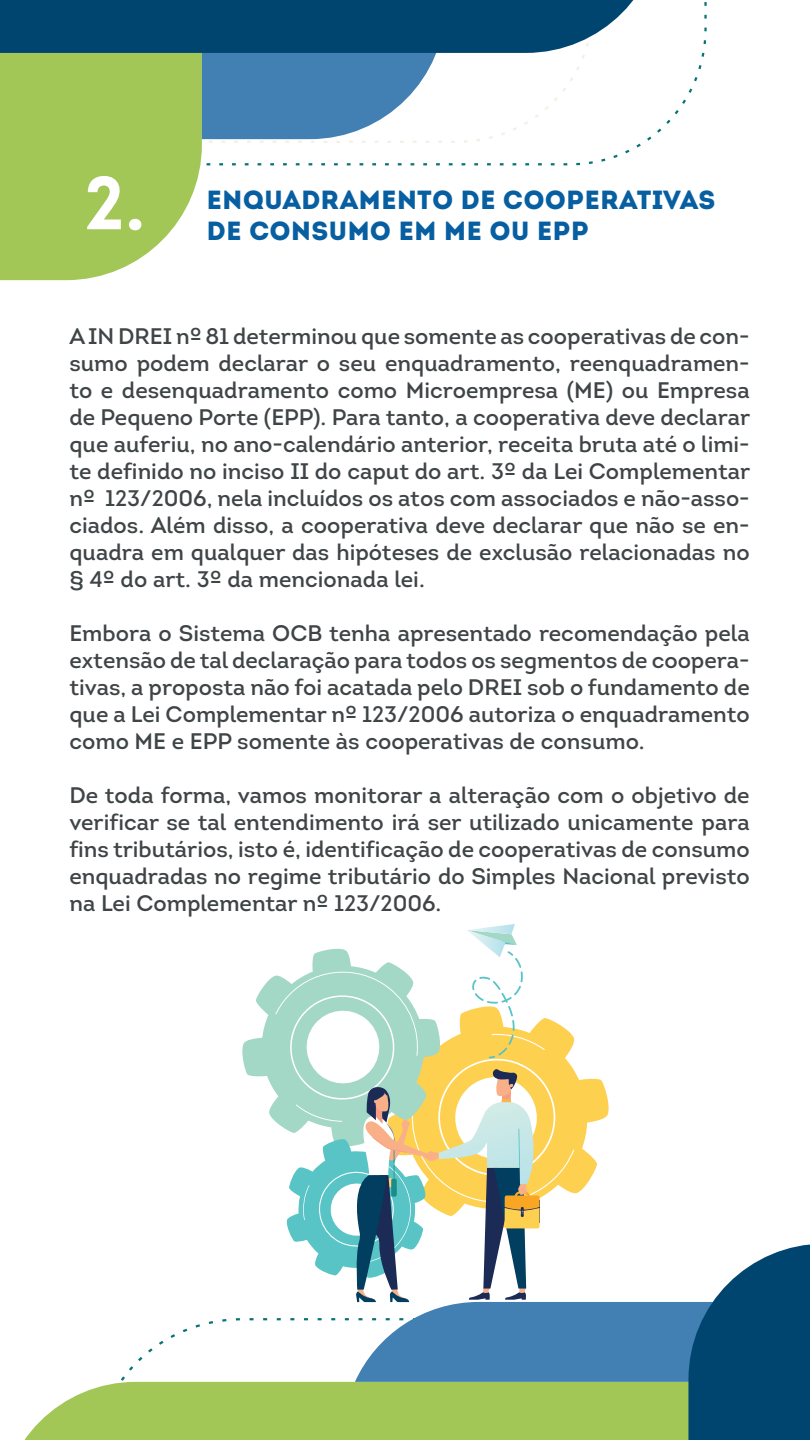
<style>
.page{position:relative;width:810px;height:1440px;background:#fff}
.page>*{position:absolute;margin:0;border:0;box-sizing:border-box;transform-origin:0 0}
.t1{font:700 75px "Intro";color:#fff}
.t2{font:26.25px/31.5px "Intro";color:#075fa1}
.t3{font:22.5px/27px "Intro";color:#3f4446;text-align:justify}
</style>
<div class="page">
<svg style="left:206px;top:2px;width:501px;height:163px"></svg>
<svg style="left:202px;top:53px;width:392px;height:90px"></svg>
<svg style="left:0;top:139px;width:202px;height:141px;background:#afce6e"></svg>
<svg style="left:0;top:53px;width:446px;height:86px;background:#80ac91"></svg>
<svg style="left:0;top:0;width:662px;height:53px;background:#17567d"></svg>
<svg style="left:121px;top:1318px;width:234px;height:64px"></svg>
<svg style="left:24px;top:1382px;width:331px;height:58px;background:#accc68"></svg>
<svg style="left:355px;top:1302px;width:333px;height:138px;background:#76a590"></svg>
<svg style="left:688px;top:1244px;width:122px;height:196px;background:#256085"></svg>
<svg style="left:574px;top:1039px;width:35px;height:155px"></svg>
<svg style="left:242px;top:924px;width:332px;height:378px"></svg>
<p class="t1" style="left:84px;top:155px;width:63px">2.</p>
<p class="t2" style="left:207px;top:184px;width:511px">ENQUADRAMENTO DE COOPERATIVAS<br>DE CONSUMO EM ME OU EPP</p>
<p class="t3" style="left:69px;top:322px;width:682px">A IN DREI nº 81 determinou que somente as cooperativas de con&shy;sumo podem declarar o seu enquadramento, reenquadramen&shy;to e desenquadramento como Microempresa (ME) ou Empresa de Pequeno Porte (EPP). Para tanto, a cooperativa deve declarar que auferiu, no ano-calendário anterior, receita bruta até o limi&shy;te definido no inciso II do caput do art. 3º da Lei Complementar nº 123/2006, nela incluídos os atos com associados e não-asso&shy;ciados. Além disso, a cooperativa deve declarar que não se en&shy;quadra em qualquer das hipóteses de exclusão relacionadas no § 4º do art. 3º da mencionada lei.</p>
<p class="t3" style="left:69px;top:619px;width:682px">Embora o Sistema OCB tenha apresentado recomendação pela extensão de tal declaração para todos os segmentos de coopera&shy;tivas, a proposta não foi acatada pelo DREI sob o fundamento de que a Lei Complementar nº 123/2006 autoriza o enquadramento como ME e EPP somente às cooperativas de consumo.</p>
<p class="t3" style="left:69px;top:781px;width:682px">De toda forma, vamos monitorar a alteração com o objetivo de verificar se tal entendimento irá ser utilizado unicamente para fins tributários, isto é, identificação de cooperativas de consumo enquadradas no regime tributário do Simples Nacional previsto na Lei Complementar nº 123/2006.</p>
</div>
